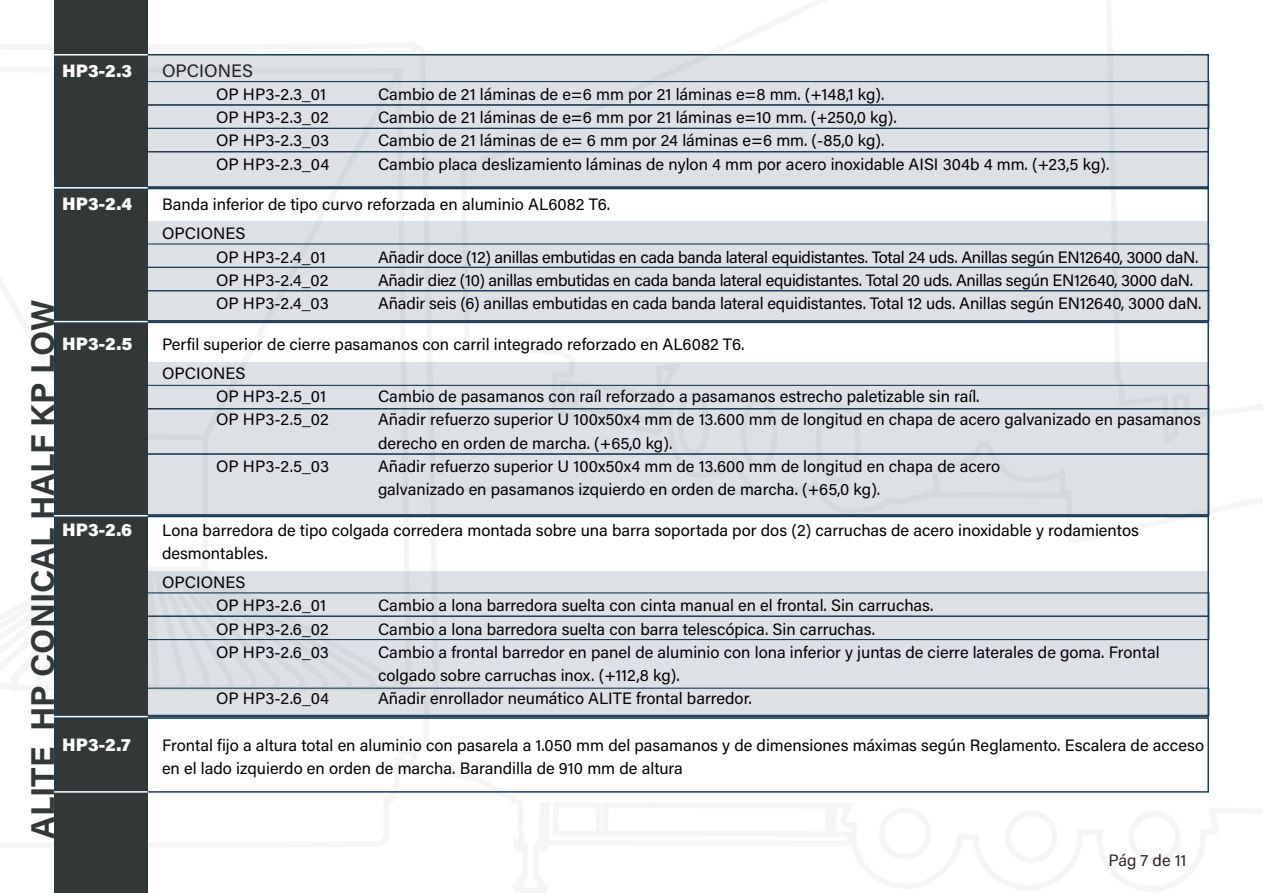
<style>
.page{position:relative;width:1263px;height:893px;background:#fff}
.page>*{position:absolute;margin:0;border:0;box-sizing:border-box;transform-origin:0 0}
.t1{font:700 33px "Acumin Pro";letter-spacing:-.005em;color:#323738}
.t2{font:900 18px "Acumin Pro";color:#fff}
.t3{font:18px "Acumin Pro";color:#231f20}
.t4{font:16.5px/23.2px "Acumin Pro";color:#000001}
.t5{font:16.5px "Acumin Pro";letter-spacing:-.02em;color:#000001}
.t6{font:16.5px "Acumin Pro";letter-spacing:-.01em;color:#231f20}
</style>
<div class="page">
<div style="left:1005px;top:810px;width:53px;height:53px;border:6px solid #3e3e3f;border-radius:50%"></div>
<div style="left:879px;top:807px;width:52px;height:53px;border:6px solid #3e3e3f;border-radius:50%"></div>
<div style="left:128px;top:571px;width:1081px;height:146px;background:#dde1e6"></div>
<div style="left:128px;top:363px;width:1081px;height:153px;background:#dde1e6"></div>
<div style="left:128px;top:221px;width:1081px;height:101px;background:#dde1e6"></div>
<div style="left:128px;top:55px;width:1081px;height:133px;background:#dde1e6"></div>
<div style="left:85px;top:128px;width:1124px;height:24px;border:1px solid #1b3c59"></div>
<div style="left:85px;top:104px;width:1124px;height:25px;border:1px solid #1b3c59"></div>
<div style="left:85px;top:81px;width:1124px;height:24px;border:1px solid #1b3c59"></div>
<div style="left:85px;top:267px;width:1124px;height:24px;border:1px solid #1b3c59"></div>
<div style="left:85px;top:385px;width:1124px;height:24px;border:1px solid #1b3c59"></div>
<div style="left:85px;top:616px;width:1124px;height:24px;border:1px solid #1b3c59"></div>
<div style="left:85px;top:592px;width:1124px;height:25px;border:1px solid #1b3c59"></div>
<div style="left:85px;top:408px;width:1124px;height:47px;border:1px solid #1b3c59"></div>
<div style="left:85px;top:688px;width:1124px;height:28px;border:1px solid #1b3c59"></div>
<div style="left:85px;top:453px;width:1124px;height:63px;border:1px solid #1b3c59"></div>
<div style="left:85px;top:290px;width:1124px;height:32px;border:1px solid #1b3c59"></div>
<div style="left:54px;top:0;width:94px;height:893px;background:#323738"></div>
<div style="left:54px;top:54px;width:1155px;height:134px;border:2px solid #1b3c59"></div>
<div style="left:54px;top:188px;width:1155px;height:134px;border:2px solid #1b3c59"></div>
<div style="left:54px;top:322px;width:1155px;height:194px;border:2px solid #1b3c59"></div>
<div style="left:54px;top:516px;width:1155px;height:201px;border:2px solid #1b3c59"></div>
<div style="left:54px;top:717px;width:1155px;height:76px;border:2px solid #1b3c59"></div>
<hr style="left:54px;top:791px;width:94px;height:2px;background:#fff">
<hr style="left:54px;top:716px;width:94px;height:1px;background:#fff">
<hr style="left:54px;top:515px;width:94px;height:1px;background:#fff">
<hr style="left:54px;top:321px;width:94px;height:1px;background:#fff">
<hr style="left:54px;top:187px;width:94px;height:2px;background:#fff">
<hr style="left:54px;top:54px;width:94px;height:2px;background:#fff">
<p class="t1" style="left:19px;top:839px;width:541px;rotate:-90deg">ALITE HP CONICAL HALF KP LOW</p>
<p class="t2" style="left:62px;top:57px;width:72px">HP3-2.3</p>
<p class="t3" style="left:162px;top:58px;width:93px">OPCIONES</p>
<p class="t4" style="left:216px;top:82px;width:112px">OP HP3-2.3_01</p>
<p class="t4" style="left:378px;top:82px;width:508px">Cambio de 21 láminas de e=6 mm por 21 láminas e=8 mm. (+148,1 kg).</p>
<p class="t4" style="left:216px;top:105px;width:114px">OP HP3-2.3_02</p>
<p class="t4" style="left:378px;top:105px;width:520px">Cambio de 21 láminas de e=6 mm por 21 láminas e=10 mm. (+250,0 kg).</p>
<p class="t4" style="left:216px;top:128px;width:115px">OP HP3-2.3_03</p>
<p class="t4" style="left:378px;top:128px;width:508px">Cambio de 21 láminas de e= 6 mm por 24 láminas e=6 mm. (-85,0 kg).</p>
<p class="t4" style="left:216px;top:151px;width:115px">OP HP3-2.3_04</p>
<p class="t4" style="left:378px;top:151px;width:733px">Cambio placa deslizamiento láminas de nylon 4 mm por acero inoxidable AISI 304b 4 mm. (+23,5 kg).</p>
<p class="t2" style="left:62px;top:191px;width:72px">HP3-2.4</p>
<p class="t4" style="left:162px;top:192px;width:450px">Banda inferior de tipo curvo reforzada en aluminio AL6082 T6.</p>
<p class="t4" style="left:162px;top:221px;width:85px">OPCIONES</p>
<p class="t4" style="left:216px;top:244px;width:111px">OP HP3-2.4_01</p>
<p class="t5" style="left:378px;top:245px;width:822px">Añadir doce (12) anillas embutidas en cada banda lateral equidistantes. Total 24 uds. Anillas según EN12640, 3000 daN.</p>
<p class="t4" style="left:216px;top:268px;width:114px">OP HP3-2.4_02</p>
<p class="t5" style="left:378px;top:269px;width:816px">Añadir diez (10) anillas embutidas en cada banda lateral equidistantes. Total 20 uds. Anillas según EN12640, 3000 daN.</p>
<p class="t4" style="left:216px;top:291px;width:114px">OP HP3-2.4_03</p>
<p class="t4" style="left:378px;top:291px;width:825px">Añadir seis (6) anillas embutidas en cada banda lateral equidistantes. Total 12 uds. Anillas según EN12640, 3000 daN.</p>
<p class="t2" style="left:62px;top:330px;width:72px">HP3-2.5</p>
<p class="t4" style="left:162px;top:331px;width:584px">Perfil superior de cierre pasamanos con carril integrado reforzado en AL6082 T6.</p>
<p class="t4" style="left:162px;top:361px;width:85px">OPCIONES</p>
<p class="t4" style="left:216px;top:384px;width:112px">OP HP3-2.5_01</p>
<p class="t4" style="left:378px;top:384px;width:603px">Cambio de pasamanos con raíl reforzado a pasamanos estrecho paletizable sin raíl.</p>
<p class="t4" style="left:216px;top:407px;width:114px">OP HP3-2.5_02</p>
<p class="t4" style="left:378px;top:407px;width:824px">Añadir refuerzo superior U 100x50x4 mm de 13.600 mm de longitud en chapa de acero galvanizado en pasamanos derecho en orden de marcha. (+65,0 kg).</p>
<p class="t4" style="left:216px;top:454px;width:115px">OP HP3-2.5_03</p>
<p class="t4" style="left:378px;top:454px;width:624px">Añadir refuerzo superior U 100x50x4 mm de 13.600 mm de longitud en chapa de acero galvanizado en pasamanos izquierdo en orden de marcha. (+65,0 kg).</p>
<p class="t2" style="left:62px;top:516px;width:72px">HP3-2.6</p>
<p class="t4" style="left:162px;top:517px;width:978px">Lona barredora de tipo colgada corredera montada sobre una barra soportada por dos (2) carruchas de acero inoxidable y rodamientos desmontables.</p>
<p class="t4" style="left:162px;top:570px;width:85px">OPCIONES</p>
<p class="t4" style="left:216px;top:593px;width:111px">OP HP3-2.6_01</p>
<p class="t4" style="left:378px;top:593px;width:557px">Cambio a lona barredora suelta con cinta manual en el frontal. Sin carruchas.</p>
<p class="t4" style="left:216px;top:616px;width:114px">OP HP3-2.6_02</p>
<p class="t4" style="left:378px;top:616px;width:499px">Cambio a lona barredora suelta con barra telescópica. Sin carruchas.</p>
<p class="t4" style="left:216px;top:640px;width:114px">OP HP3-2.6_03</p>
<p class="t4" style="left:378px;top:640px;width:783px">Cambio a frontal barredor en panel de aluminio con lona inferior y juntas de cierre laterales de goma. Frontal colgado sobre carruchas inox. (+112,8 kg).</p>
<p class="t4" style="left:216px;top:686px;width:115px">OP HP3-2.6_04</p>
<p class="t4" style="left:378px;top:686px;width:375px">Añadir enrollador neumático ALITE frontal barredor.</p>
<p class="t2" style="left:62px;top:732px;width:70px">HP3-2.7</p>
<p class="t4" style="left:162px;top:733px;width:1043px">Frontal fijo a altura total en aluminio con pasarela a 1.050 mm del pasamanos y de dimensiones máximas según Reglamento. Escalera de acceso en el lado izquierdo en orden de marcha. Barandilla de 910 mm de altura</p>
<p class="t6" style="left:1108px;top:849px;width:80px">Pág 7 de 11</p>
</div>
